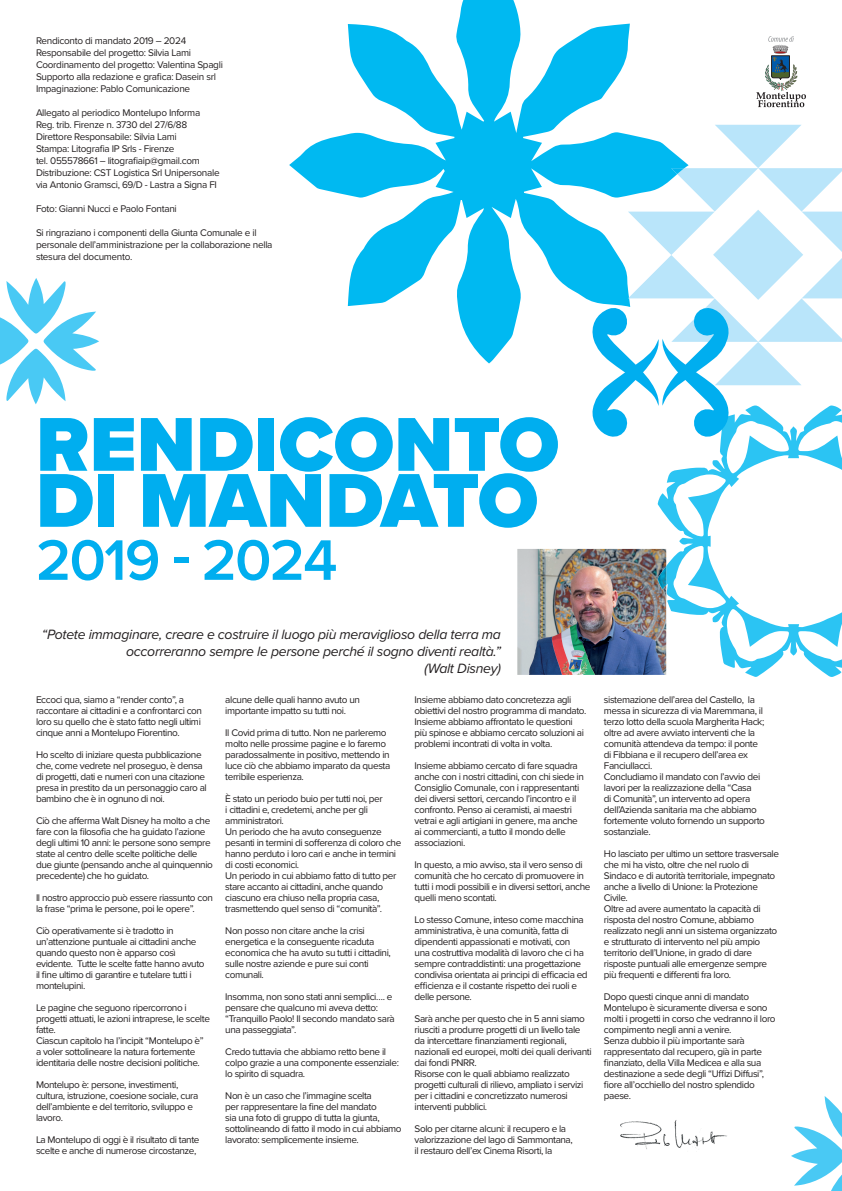
<style>
.page{position:relative;width:842px;height:1191px;background:#fff}
.page>*{position:absolute;margin:0;border:0;box-sizing:border-box;transform-origin:0 0}
.t1{font:900 79px/56px "Proxima Nova";color:#00aeef}
.t2{font:600 59.2px "Proxima Nova";letter-spacing:-.03em;color:#00aeef}
.t3{font:italic 14px/16.8px "Proxima Nova";letter-spacing:-.02em;color:#231f20;text-align:right}
.t4{font:10px/11px "Proxima Nova";letter-spacing:-.04em;color:#231f20}
</style>
<div class="page">
<img style="left:517px;top:549px;width:141px;height:126px">
<svg style="left:289px;top:0;width:341px;height:363px"></svg>
<svg style="left:0;top:278px;width:99px;height:126px"></svg>
<svg style="left:791px;top:1096px;width:51px;height:95px"></svg>
<svg style="left:658px;top:438px;width:184px;height:239px"></svg>
<img style="left:658px;top:566px;width:8px;height:23px">
<svg style="left:590px;top:125px;width:252px;height:313px"></svg>
<svg style="left:756px;top:36px;width:50px;height:71px"></svg>
<img style="left:620px;top:1120px;width:107px;height:29px">
<p class="t4" style="left:36px;top:34px;width:188px;line-height:12px">Rendiconto di mandato 2019 – 2024<br>Responsabile del progetto: Silvia Lami Coordinamento del progetto: Valentina Spagli Supporto alla redazione e grafica: Dasein srl Impaginazione: Pablo Comunicazione</p>
<p class="t4" style="left:36px;top:106px;width:185px;line-height:12px">Allegato al periodico Montelupo Informa Reg. trib. Firenze n. 3730 del 27/6/88<br>Direttore Responsabile: Silvia Lami<br>Stampa: Litografia IP Srls - Firenze<br>tel. 055578661 – litografiaip@gmail.com Distribuzione: CST Logistica Srl Unipersonale via Antonio Gramsci, 69/D - Lastra a Signa FI</p>
<p class="t4" style="left:36px;top:203px;width:142px">Foto: Gianni Nucci e Paolo Fontani</p>
<p class="t4" style="left:36px;top:226px;width:238px;line-height:12px">Si ringraziano i componenti della Giunta Comunale e il personale dell’amministrazione per la collaborazione nella stesura del documento.</p>
<h1 class="t1" style="left:36px;top:416px;width:525px">RENDICONTO<br>DI MANDATO</h1>
<h2 class="t2" style="left:36px;top:526px;width:303px">2019 - 2024</h2>
<h3 class="t3" style="left:42px;top:625px;width:460px">“Potete immaginare, creare e costruire il luogo più meraviglioso della terra ma occorreranno sempre le persone perché il sogno diventi realtà.”<br>(Walt Disney)</h3>
<p class="t4" style="left:36px;top:693px;width:168px">Eccoci qua, siamo a “render conto”, a raccontare ai cittadini e a confrontarci con loro su quello che è stato fatto negli ultimi cinque anni a Montelupo Fiorentino.</p>
<p class="t4" style="left:36px;top:748px;width:172px">Ho scelto di iniziare questa pubblicazione che, come vedrete nel proseguo, è densa di progetti, dati e numeri con una citazione presa in prestito da un personaggio caro al bambino che è in ognuno di noi.</p>
<p class="t4" style="left:36px;top:814px;width:178px">Ciò che afferma Walt Disney ha molto a che fare con la filosofia che ha guidato l’azione degli ultimi 10 anni: le persone sono sempre state al centro delle scelte politiche delle due giunte (pensando anche al quinquennio precedente) che ho guidato.</p>
<p class="t4" style="left:36px;top:891px;width:178px">Il nostro approccio può essere riassunto con la frase “prima le persone, poi le opere”.</p>
<p class="t4" style="left:36px;top:924px;width:170px">Ciò operativamente si è tradotto in un’attenzione puntuale ai cittadini anche quando questo non è apparso così evidente. Tutte le scelte fatte hanno avuto il fine ultimo di garantire e tutelare tutti i montelupini.</p>
<p class="t4" style="left:36px;top:1001px;width:175px">Le pagine che seguono ripercorrono i progetti attuati, le azioni intraprese, le scelte fatte.<br>Ciascun capitolo ha l’incipit “Montelupo è” a voler sottolineare la natura fortemente identitaria delle nostre decisioni politiche.</p>
<p class="t4" style="left:36px;top:1078px;width:164px">Montelupo è: persone, investimenti, cultura, istruzione, coesione sociale, cura dell’ambiente e del territorio, sviluppo e lavoro.</p>
<p class="t4" style="left:36px;top:1133px;width:165px">La Montelupo di oggi è il risultato di tante scelte e anche di numerose circostanze,</p>
<p class="t4" style="left:225px;top:693px;width:136px">alcune delle quali hanno avuto un importante impatto su tutti noi.</p>
<p class="t4" style="left:225px;top:726px;width:167px">Il Covid prima di tutto. Non ne parleremo molto nelle prossime pagine e lo faremo paradossalmente in positivo, mettendo in luce ciò che abbiamo imparato da questa terribile esperienza.</p>
<p class="t4" style="left:225px;top:792px;width:178px">È stato un periodo buio per tutti noi, per<br>i cittadini e, credetemi, anche per gli amministratori.<br>Un periodo che ha avuto conseguenze pesanti in termini di sofferenza di coloro che hanno perduto i loro cari e anche in termini di costi economici.<br>Un periodo in cui abbiamo fatto di tutto per stare accanto ai cittadini, anche quando ciascuno era chiuso nella propria casa, trasmettendo quel senso di “comunità”.</p>
<p class="t4" style="left:225px;top:924px;width:167px">Non posso non citare anche la crisi energetica e la conseguente ricaduta economica che ha avuto su tutti i cittadini, sulle nostre aziende e pure sui conti comunali.</p>
<p class="t4" style="left:225px;top:990px;width:171px">Insomma, non sono stati anni semplici…. e pensare che qualcuno mi aveva detto: “Tranquillo Paolo! Il secondo mandato sarà una passeggiata”.</p>
<p class="t4" style="left:225px;top:1045px;width:175px">Credo tuttavia che abbiamo retto bene il colpo grazie a una componente essenziale: lo spirito di squadra.</p>
<p class="t4" style="left:225px;top:1089px;width:178px">Non è un caso che l’immagine scelta<br>per rappresentare la fine del mandato<br>sia una foto di gruppo di tutta la giunta, sottolineando di fatto il modo in cui abbiamo lavorato: semplicemente insieme.</p>
<p class="t4" style="left:415px;top:693px;width:173px">Insieme abbiamo dato concretezza agli obiettivi del nostro programma di mandato.<br>Insieme abbiamo affrontato le questioni più spinose e abbiamo cercato soluzioni ai problemi incontrati di volta in volta.</p>
<p class="t4" style="left:415px;top:759px;width:171px">Insieme abbiamo cercato di fare squadra anche con i nostri cittadini, con chi siede in Consiglio Comunale, con i rappresentanti dei diversi settori, cercando l’incontro e il confronto. Penso ai ceramisti, ai maestri vetrai e agli artigiani in genere, ma anche ai commercianti, a tutto il mondo delle associazioni.</p>
<p class="t4" style="left:415px;top:858px;width:177px">In questo, a mio avviso, sta il vero senso di comunità che ho cercato di promuovere in tutti i modi possibili e in diversi settori, anche quelli meno scontati.</p>
<p class="t4" style="left:415px;top:913px;width:175px">Lo stesso Comune, inteso come macchina amministrativa, è una comunità, fatta di dipendenti appassionati e motivati, con una costruttiva modalità di lavoro che ci ha sempre contraddistinti: una progettazione condivisa orientata ai principi di efficacia ed efficienza e il costante rispetto dei ruoli e delle persone.</p>
<p class="t4" style="left:415px;top:1012px;width:178px">Sarà anche per questo che in 5 anni siamo riusciti a produrre progetti di un livello tale da intercettare finanziamenti regionali, nazionali ed europei, molti dei quali derivanti dai fondi PNRR.<br>Risorse con le quali abbiamo realizzato progetti culturali di rilievo, ampliato i servizi per i cittadini e concretizzato numerosi interventi pubblici.</p>
<p class="t4" style="left:415px;top:1122px;width:160px">Solo per citarne alcuni: il recupero e la valorizzazione del lago di Sammontana, il restauro dell’ex Cinema Risorti, la</p>
<p class="t4" style="left:604px;top:693px;width:163px">sistemazione dell’area del Castello, la messa in sicurezza di via Maremmana, il terzo lotto della scuola Margherita Hack; oltre ad avere avviato interventi che la comunità attendeva da tempo: il ponte di Fibbiana e il recupero dell’area ex Fanciullacci.<br>Concludiamo il mandato con l’avvio dei lavori per la realizzazione della “Casa<br>di Comunità”, un intervento ad opera dell’Azienda sanitaria ma che abbiamo fortemente voluto fornendo un supporto sostanziale.</p>
<p class="t4" style="left:604px;top:847px;width:177px">Ho lasciato per ultimo un settore trasversale che mi ha visto, oltre che nel ruolo di Sindaco e di autorità territoriale, impegnato anche a livello di Unione: la Protezione Civile.<br>Oltre ad avere aumentato la capacità di risposta del nostro Comune, abbiamo realizzato negli anni un sistema organizzato e strutturato di intervento nel più ampio territorio dell’Unione, in grado di dare risposte puntuali alle emergenze sempre più frequenti e differenti fra loro.</p>
<p class="t4" style="left:604px;top:990px;width:173px">Dopo questi cinque anni di mandato Montelupo è sicuramente diversa e sono molti i progetti in corso che vedranno il loro compimento negli anni a venire.<br>Senza dubbio il più importante sarà rappresentato dal recupero, già in parte finanziato, della Villa Medicea e alla sua destinazione a sede degli “Uffizi Diffusi”, fiore all’occhiello del nostro splendido paese.</p>
</div>
